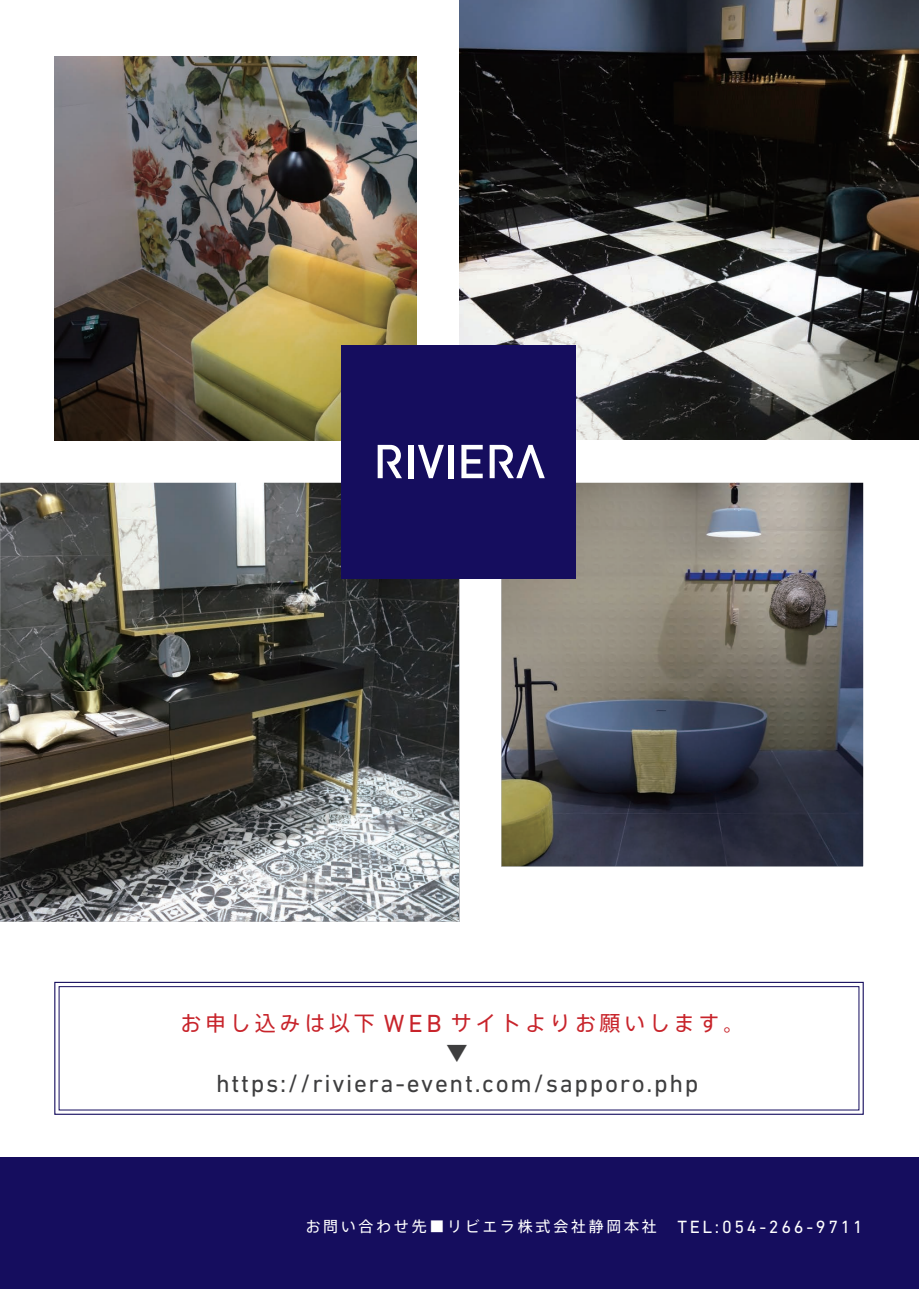
<style>
.page{position:relative;width:919px;height:1289px;background:#fff}
.page>*{position:absolute;margin:0;border:0;box-sizing:border-box;transform-origin:0 0}
.t1{font:25.2px "DIN Next LT Pro";letter-spacing:.065em;color:#3e3e3f}
.t2{font:21px/30px "Axis Std";letter-spacing:.18em;color:#c8242b;text-align:center}
.t3{font:15px "Axis Std";letter-spacing:.18em;color:#fff}
.s1{font-family:"DIN Next LT Pro";font-size:25.2px}
.s2{color:#3e3e3f}
.s3{font-family:"DIN Next LT Pro";font-size:18px}
</style>
<div class="page">
<div style="left:0;top:1157px;width:918px;height:131px;background:#150d5e"></div>
<svg style="left:54px;top:981px;width:809px;height:133px"></svg>
<div style="left:59px;top:986px;width:800px;height:124px;background:#fff;border:1px solid #150d5e"></div>
<img style="left:55px;top:56px;width:361px;height:384px">
<img style="left:459px;top:1px;width:459px;height:438px">
<img style="left:0;top:483px;width:459px;height:438px">
<img style="left:501px;top:483px;width:362px;height:383px">
<div style="left:342px;top:344px;width:233px;height:234px;background:#150d5e"></div>
<div style="left:408px;top:445px;width:5px;height:33px;background:#fff"></div>
<svg style="left:418px;top:445px;width:26px;height:33px"></svg>
<div style="left:448px;top:445px;width:5px;height:33px;background:#fff"></div>
<svg style="left:461px;top:445px;width:21px;height:33px"></svg>
<svg style="left:377px;top:445px;width:25px;height:33px"></svg>
<svg style="left:489px;top:445px;width:55px;height:33px"></svg>
<p class="t2" style="left:180px;top:1006px;width:565px">お申し込みは以下 <span class="s1">WEB</span> サイトよりお願いします。<span class="s2">▼</span></p>
<p class="t1" style="left:216px;top:1068px;width:484px">https://riviera-event.com/sapporo.php</p>
<p class="t3" style="left:305px;top:1214px;width:559px">お問い合わせ先■リビエラ株式会社静岡本社　<span class="s3">TEL:054-266-9711</span></p>
</div>
